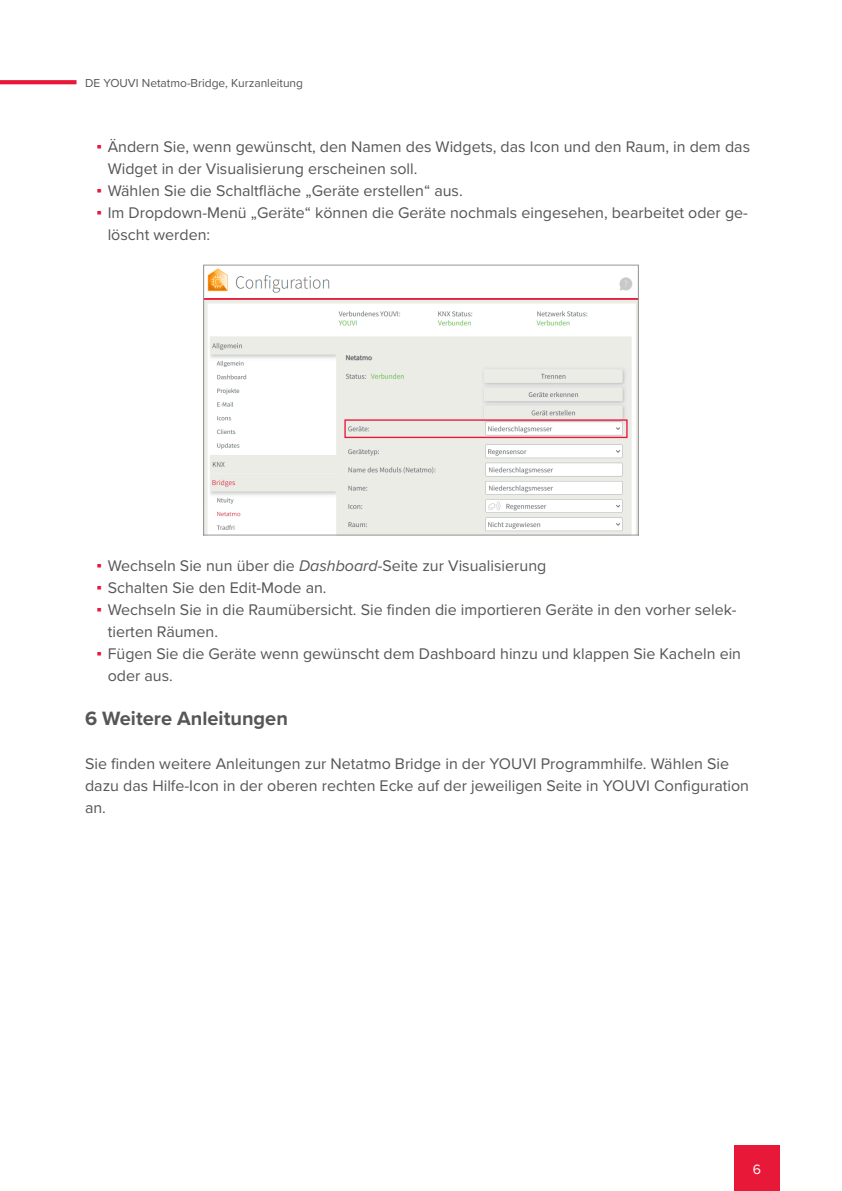
<style>
.page{position:relative;width:842px;height:1191px;background:#fff}
.page>*{position:absolute;margin:0;border:0;box-sizing:border-box;transform-origin:0 0}
.Überschrift_Ebene_1{font:700 20px "Proxima Nova";color:#565655}
.Fließtext_8pt__80__S{font:16px/22px "Proxima Nova";color:#565655}
.t1{font:14px "Proxima Nova";color:#fff}
.t2{font:12px "Proxima Nova";color:#565655}
.s1{font-family:"Verdana";color:#e81839}
.s2{font-style:italic}
</style>
<div class="page">
<div style="left:734px;top:1145px;width:46px;height:46px;background:#e81839"></div>
<svg style="left:0;top:80px;width:77px;height:4px"></svg>
<img style="left:205px;top:268px;width:431px;height:265px">
<div style="left:203px;top:265px;width:435px;height:270px;border:1px solid #979797"></div>
<p class="t2" style="left:85px;top:74px;width:220px">DE YOUVI Netatmo-Bridge, Kurzanleitung</p>
<p class="Fließtext_8pt__80__S" style="left:108px;top:135px;width:644px;text-indent:-11px"><span class="s1">▪</span> Ändern Sie, wenn gewünscht, den Namen des Widgets, das Icon und den Raum, in dem das<br>Widget in der Visualisierung erscheinen soll.</p>
<p class="Fließtext_8pt__80__S" style="left:96px;top:179px;width:368px"><span class="s1">▪</span> Wählen Sie die Schaltfläche „Geräte erstellen“ aus.</p>
<p class="Fließtext_8pt__80__S" style="left:108px;top:201px;width:642px;text-indent:-11px"><span class="s1">▪</span> Im Dropdown-Menü „Geräte“ können die Geräte nochmals eingesehen, bearbeitet oder ge&shy;löscht werden:</p>
<p class="Fließtext_8pt__80__S" style="left:96px;top:553px;width:451px"><span class="s1">▪</span> Wechseln Sie nun über die <span class="s2">Dashboard</span>-Seite zur Visualisierung</p>
<p class="Fließtext_8pt__80__S" style="left:96px;top:575px;width:232px"><span class="s1">▪</span> Schalten Sie den Edit-Mode an.</p>
<p class="Fließtext_8pt__80__S" style="left:108px;top:597px;width:630px;text-indent:-11px"><span class="s1">▪</span> Wechseln Sie in die Raumübersicht. Sie finden die importieren Geräte in den vorher selek&shy;tierten Räumen.</p>
<p class="Fließtext_8pt__80__S" style="left:108px;top:641px;width:635px;text-indent:-11px"><span class="s1">▪</span> Fügen Sie die Geräte wenn gewünscht dem Dashboard hinzu und klappen Sie Kacheln ein oder aus.</p>
<p class="Überschrift_Ebene_1" style="left:85px;top:703px;width:204px">6 Weitere Anleitungen</p>
<p class="Fließtext_8pt__80__S" style="left:85px;top:751px;width:665px">Sie finden weitere Anleitungen zur Netatmo Bridge in der YOUVI Programmhilfe. Wählen Sie dazu das Hilfe-Icon in der oberen rechten Ecke auf der jeweiligen Seite in YOUVI Configuration an.</p>
<p class="t1" style="left:753px;top:1159px;width:10px">6</p>
</div>
